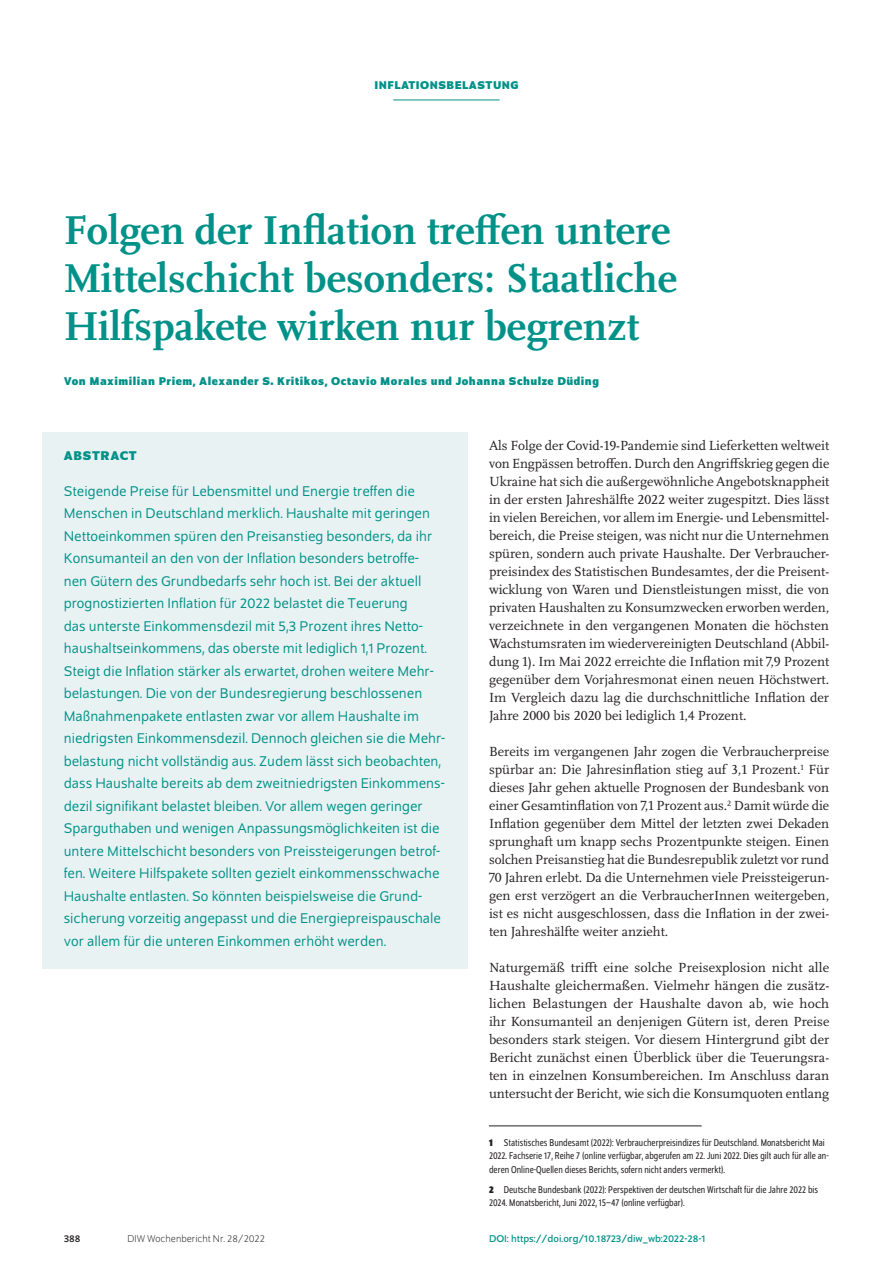
<style>
.page{position:relative;width:893px;height:1263px;background:#fff}
.page>*{position:absolute;margin:0;border:0;box-sizing:border-box;transform-origin:0 0}
.t1{font:700 42px/48px "Scala Pro";color:#009188}
.t2{font:15px/22.5px "Schumpeter Blond";color:#009188}
.t3{font:13.8px/18px "Scala Pro";color:#231f20;text-align:justify}
.t4{font:700 13.5px "Schumpeter";letter-spacing:.05em;color:#009188}
.t5{font:700 12px "Schumpeter";letter-spacing:.04em;color:#009188}
.t6{font:semi-condensed 10.5px/13.5px "Schumpeter Blond";color:#231f20}
.t7{font:10.5px "Schumpeter";color:#009188}
.t8{font:300 10.5px "Schumpeter";color:#231f20}
.t9{font:10.5px "Schumpeter";color:#231f20}
.s1{font-family:"Schumpeter";font-weight:700}
</style>
<div class="page">
<hr style="left:393px;top:100px;width:107px;height:1px;background:#009188">
<div style="left:43px;top:432px;width:425px;height:536px;background:#e9f2f2"></div>
<hr style="left:489px;top:1125px;width:213px;height:1px;background:#231f20">
<p class="t5" style="left:374px;top:79px;width:145px">INFLATIONSBELASTUNG</p>
<h1 class="t1" style="left:64px;top:203px;width:615px">Folgen der Inflation treffen untere<br>Mittelschicht besonders: Staatliche<br>Hilfspakete wirken nur begrenzt</h1>
<p class="t5" style="left:64px;top:374px;width:537px">Von Maximilian Priem, Alexander S. Kritikos, Octavio Morales und Johanna Schulze Düding</p>
<p class="t4" style="left:64px;top:448px;width:75px">ABSTRACT</p>
<p class="t2" style="left:64px;top:480px;width:383px">Steigende Preise für Lebensmittel und Energie treffen die Menschen in Deutschland merklich. Haushalte mit geringen Nettoeinkommen spüren den Preisanstieg besonders, da ihr Konsumanteil an den von der Inflation besonders betroffe&shy;nen Gütern des Grundbedarfs sehr hoch ist. Bei der aktuell prognostizierten Inflation für 2022 belastet die Teuerung<br>das unterste Einkommensdezil mit 5,3 Prozent ihres Netto&shy;haushaltseinkommens, das oberste mit lediglich 1,1 Prozent.<br>Steigt die Inflation stärker als erwartet, drohen weitere Mehr&shy;belastungen. Die von der Bundesregierung beschlossenen Maßnahmenpakete entlasten zwar vor allem Haushalte im niedrigsten Einkommensdezil. Dennoch gleichen sie die Mehr&shy;belastung nicht vollständig aus. Zudem lässt sich beobachten, dass Haushalte bereits ab dem zweitniedrigsten Einkommens&shy;dezil signifikant belastet bleiben. Vor allem wegen geringer Sparguthaben und wenigen Anpassungsmöglichkeiten ist die untere Mittelschicht besonders von Preissteigerungen betrof&shy;fen. Weitere Hilfspakete sollten gezielt einkommensschwache Haushalte entlasten. So könnten beispielsweise die Grund&shy;sicherung vorzeitig angepasst und die Energiepreispauschale vor allem für die unteren Einkommen erhöht werden.</p>
<p class="t3" style="left:489px;top:436px;width:342px">Als Folge der Covid-19-Pandemie sind Lieferketten weltweit von Engpässen betroffen. Durch den Angriffskrieg gegen die Ukraine hat sich die außergewöhnliche Angebotsknappheit in der ersten Jahreshälfte 2022 weiter zugespitzt. Dies lässt in vielen Bereichen, vor allem im Energie- und Lebensmittel&shy;bereich, die Preise steigen, was nicht nur die Unternehmen spüren, sondern auch private Haushalte. Der Verbraucher&shy;preisindex des Statistischen Bundesamtes, der die Preisent&shy;wicklung von Waren und Dienstleistungen misst, die von privaten Haushalten zu Konsumzwecken erworben werden, verzeichnete in den vergangenen Monaten die höchsten Wachstumsraten im wiedervereinigten Deutschland (Abbil&shy;dung 1). Im Mai 2022 erreichte die Inflation mit 7,9 Prozent gegenüber dem Vorjahresmonat einen neuen Höchstwert.<br>Im Vergleich dazu lag die durchschnittliche Inflation der Jahre 2000 bis 2020 bei lediglich 1,4 Prozent.</p>
<p class="t3" style="left:489px;top:742px;width:342px">Bereits im vergangenen Jahr zogen die Verbraucherpreise spürbar an: Die Jahresinflation stieg auf 3,1 Prozent.<sup>1</sup> Für dieses Jahr gehen aktuelle Prognosen der Bundesbank von einer Gesamtinflation von 7,1 Prozent aus.<sup>2</sup> Damit würde die Inflation gegenüber dem Mittel der letzten zwei Dekaden sprunghaft um knapp sechs Prozentpunkte steigen. Einen solchen Preisanstieg hat die Bundesrepublik zuletzt vor rund 70 Jahren erlebt. Da die Unternehmen viele Preissteigerun&shy;gen erst verzögert an die VerbraucherInnen weitergeben, ist es nicht ausgeschlossen, dass die Inflation in der zwei&shy;ten Jahreshälfte weiter anzieht.</p>
<p class="t3" style="left:489px;top:958px;width:342px">Naturgemäß trifft eine solche Preisexplosion nicht alle Haushalte gleichermaßen. Vielmehr hängen die zusätz&shy;lichen Belastungen der Haushalte davon ab, wie hoch ihr Konsumanteil an denjenigen Gütern ist, deren Preise besonders stark steigen. Vor diesem Hintergrund gibt der Bericht zunächst einen Überblick über die Teuerungsra&shy;ten in einzelnen Konsumbereichen. Im Anschluss daran untersucht der Bericht, wie sich die Konsumquoten entlang</p>
<p class="t6" style="left:489px;top:1136px;width:341px"><span class="s1">1</span> Statistisches Bundesamt (2022): Verbraucherpreisindizes für Deutschland. Monatsbericht Mai<br>2022. Fachserie 17, Reihe 7 (online verfügbar, abgerufen am 22. Juni 2022. Dies gilt auch für alle an&shy;deren Online-Quellen dieses Berichts, sofern nicht anders vermerkt).</p>
<p class="t6" style="left:489px;top:1183px;width:331px"><span class="s1">2</span> Deutsche Bundesbank (2022): Perspektiven der deutschen Wirtschaft für die Jahre 2022 bis<br>2024. Monatsbericht, Juni 2022, 15–47 (online verfügbar).</p>
<p class="t9" style="left:64px;top:1233px;width:18px">388</p>
<p class="t8" style="left:128px;top:1234px;width:139px">DIW Wochenbericht Nr. 28/2022</p>
<p class="t7" style="left:489px;top:1233px;width:218px">DOI: https://doi.org/10.18723/diw_wb:2022-28-1</p>
</div>
